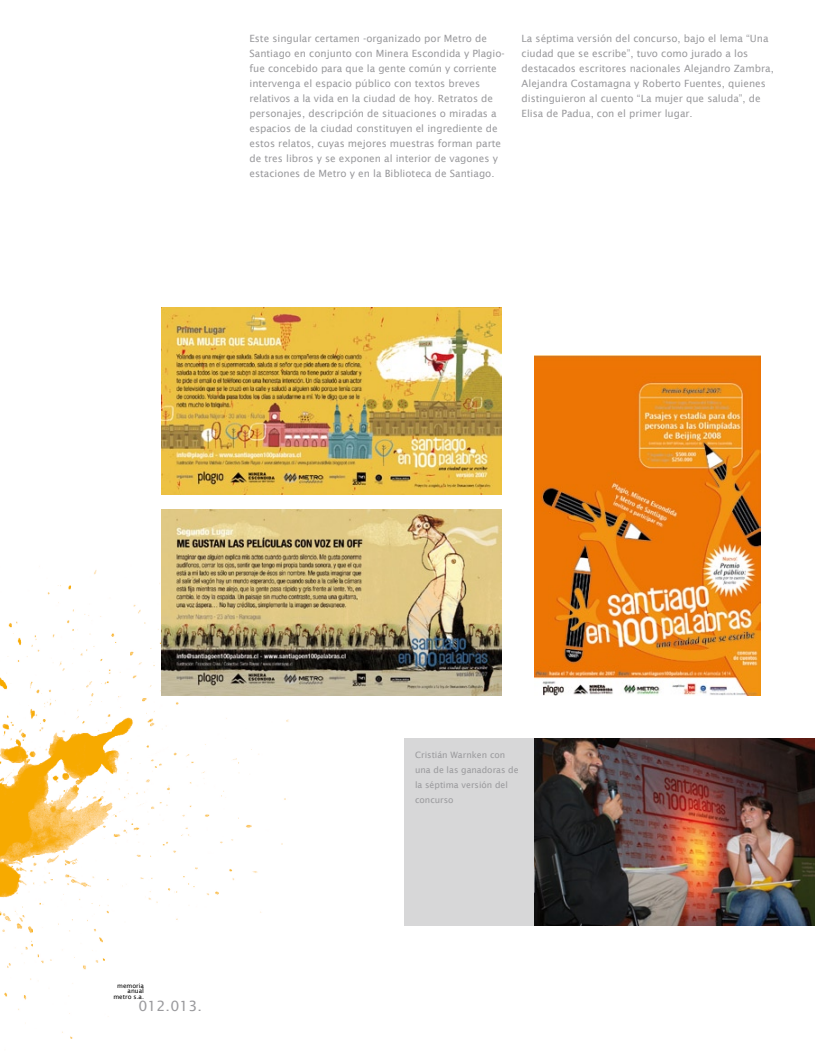
<style>
.page{position:relative;width:815px;height:1063px;background:#fff}
.page>*{position:absolute;margin:0;border:0;box-sizing:border-box;transform-origin:0 0}
.t1{font:14.25px "Lucida Sans";color:#9a9a9d}
.t2{font:10px/15px "Lucida Sans";color:#9a9a9d}
.t3{font:8.75px/15px "Lucida Sans";color:#9a9a9d}
.t4{font:6.25px/5.6px "Lucida Sans";color:#000;text-align:right}
</style>
<div class="page">
<img style="left:0;top:553px;width:289px;height:486px">
<div style="left:405px;top:738px;width:131px;height:187px;background:#d7d7d8"></div>
<img style="left:535px;top:738px;width:280px;height:187px">
<img style="left:162px;top:308px;width:340px;height:186px">
<img style="left:534px;top:356px;width:227px;height:340px">
<img style="left:162px;top:509px;width:340px;height:187px">
<p class="t2" style="left:249px;top:31px;width:257px">Este singular certamen -organizado por Metro de Santiago en conjunto con Minera Escondida y Plagio&shy;fue concebido para que la gente común y corriente intervenga el espacio público con textos breves relativos a la vida en la ciudad de hoy. Retratos de personajes, descripción de situaciones o miradas a espacios de la ciudad constituyen el ingrediente de estos relatos, cuyas mejores muestras forman parte de tres libros y se exponen al interior de vagones y estaciones de Metro y en la Biblioteca de Santiago.</p>
<p class="t2" style="left:522px;top:31px;width:254px">La séptima versión del concurso, bajo el lema “Una ciudad que se escribe”, tuvo como jurado a los destacados escritores nacionales Alejandro Zambra, Alejandra Costamagna y Roberto Fuentes, quienes distinguieron al cuento “La mujer que saluda”, de Elisa de Padua, con el primer lugar.</p>
<p class="t4" style="left:113px;top:983px;width:32px">memoria anual metro s.a.</p>
<h1 class="t1" style="left:139px;top:998px;width:65px">012.013.</h1>
<p class="t3" style="left:415px;top:747px;width:105px">Cristián Warnken con una de las ganadoras de la séptima versión del concurso</p>
</div>
